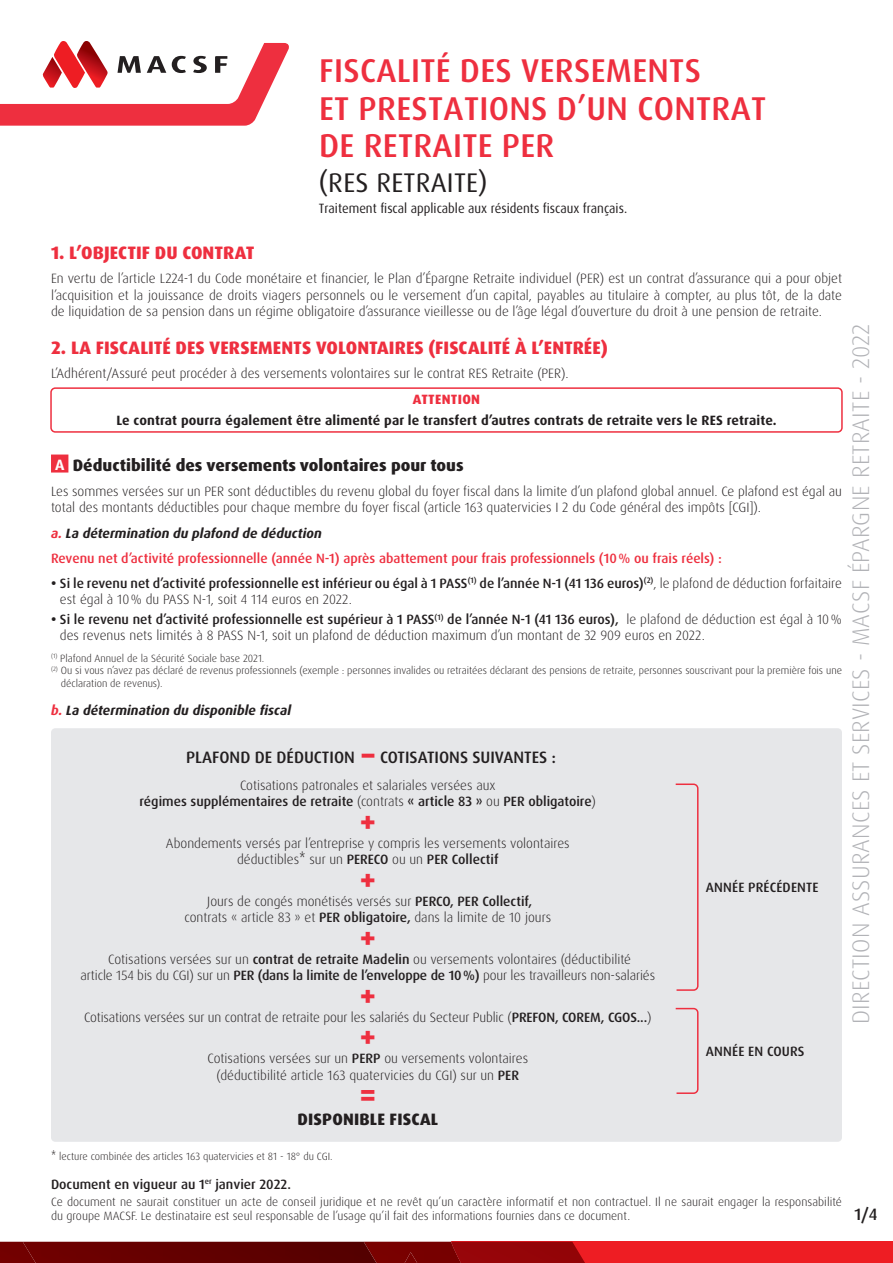
<style>
.page{position:relative;width:893px;height:1263px;background:#fff}
.page>*{position:absolute;margin:0;border:0;box-sizing:border-box;transform-origin:0 0}
.t1{font:500 33px/37.5px "Dax OT";letter-spacing:.01em;color:#ee2f3f}
.t2{font:800 30px "Dax OT";color:#ee2f3f}
.t3{font:27px "Dax OT";letter-spacing:.01em;color:#231f20}
.t4{font:300 24px "Dax OT";letter-spacing:.01em;color:#b2b3b7}
.t5{font:800 18px "Dax OT";letter-spacing:.005em;color:#ee2f3f}
.t6{font:800 16.5px "Dax OT";color:#231f20}
.t7{font:500 16.5px "Dax OT";color:#231f20}
.t8{font:300 13.5px/16.2px "Dax OT";color:#231f20;text-align:center}
.t9{font:500 13.5px/16.2px "Dax OT";color:#231f20}
.t10{font:500 13.5px "Dax OT";color:#ee2f3f}
.t11{font:700 13.5px "Dax OT";letter-spacing:.01em;color:#231f20}
.t12{font:italic 700 13.5px "Dax OT";color:#231f20}
.t13{font:13.5px "Dax OT";color:#231f20;scale:.94 1}
.t14{font:800 13.5px "Dax OT";letter-spacing:.02em;color:#ee2f3f}
.t15{font:300 12px/14.4px "Dax OT";color:#231f20}
.t16{font:300 10.5px/12.6px "Dax OT";color:#231f20}
.s1{font-weight:700;font-size:15px;color:#fff}
.s2{color:#ee2f3f}
.s3{font-weight:700}
.s4{font-weight:300}
.s5{font-weight:500}
.s6{font-weight:800;font-size:30px;color:#ee2f3f}
.s7{font-family:"Dax Compact Pro"}
</style>
<div class="page">
<div style="left:51px;top:728px;width:791px;height:414px;background:#e6e7e9;border-radius:4px"></div>
<div style="left:51px;top:454px;width:17px;height:18px;background:#ee2f3f"></div>
<div style="left:50px;top:387px;width:793px;height:46px;border:2px solid #ee2f3f;border-radius:4px"></div>
<svg style="left:0;top:41px;width:289px;height:85px"></svg>
<svg style="left:121px;top:1242px;width:772px;height:21px;background:#a30c0f"></svg>
<div style="left:36px;top:1242px;width:85px;height:21px;background:#6c0000"></div>
<img style="left:0;top:1242px;width:36px;height:21px">
<svg style="left:675px;top:783px;width:24px;height:208px"></svg>
<svg style="left:675px;top:1007px;width:24px;height:87px"></svg>
<p class="t1" style="left:319px;top:52px;width:449px">FISCALITÉ DES VERSEMENTS<br>ET PRESTATIONS D’UN CONTRAT<br>DE RETRAITE PER</p>
<p class="t3" style="left:319px;top:165px;width:170px">(RES RETRAITE)</p>
<p class="t13" style="left:319px;top:199px;width:329px">Traitement fiscal applicable aux résidents fiscaux français.</p>
<p class="t5" style="left:51px;top:241px;width:205px">1. L’OBJECTIF DU CONTRAT</p>
<p class="t8" style="left:51px;top:271px;width:792px;text-align:justify">En vertu de l’article L224-1 du Code monétaire et financier, le Plan d’Épargne Retraite individuel (PER) est un contrat d’assurance qui a pour objet l’acquisition et la jouissance de droits viagers personnels ou le versement d’un capital, payables au titulaire à compter, au plus tôt, de la date de liquidation de sa pension dans un régime obligatoire d’assurance vieillesse ou de l’âge légal d’ouverture du droit à une pension de retraite.</p>
<p class="t5" style="left:51px;top:336px;width:558px">2. LA FISCALITÉ DES VERSEMENTS VOLONTAIRES (FISCALITÉ À L’ENTRÉE)</p>
<p class="t8" style="left:51px;top:366px;width:519px">L’Adhérent/Assuré peut procéder à des versements volontaires sur le contrat RES Retraite (PER).</p>
<p class="t14" style="left:413px;top:391px;width:69px">ATTENTION</p>
<p class="t11" style="left:116px;top:411px;width:662px">Le contrat pourra également être alimenté par le transfert d’autres contrats de retraite vers le RES retraite.</p>
<p class="t6" style="left:55px;top:455px;width:410px"><span class="s1">A</span> Déductibilité des versements volontaires pour tous</p>
<p class="t8" style="left:51px;top:483px;width:792px;text-align:left">Les sommes versées sur un PER sont déductibles du revenu global du foyer fiscal dans la limite d’un plafond global annuel. Ce plafond est égal au total des montants déductibles pour chaque membre du foyer fiscal (article 163 quatervicies I 2 du Code général des impôts [CGI]).</p>
<p class="t12" style="left:51px;top:525px;width:272px"><span class="s2">a.</span> La détermination du plafond de déduction</p>
<p class="t10" style="left:51px;top:550px;width:672px">Revenu net d’activité professionnelle (année N-1) après abattement pour frais professionnels (10% ou frais réels) :</p>
<p class="t9" style="left:60px;top:575px;width:783px;text-indent:-9px"><span class="s3">•</span> Si le revenu net d’activité professionnelle est inférieur ou égal à 1 PASS<sup>(1)</sup> de l’année N-1 (41 136 euros)<sup>(2)</sup><span class="s4">, le plafond de déduction forfaitaire est égal à 10% du PASS N-1, soit 4 114 euros en 2022.</span></p>
<p class="t8" style="left:60px;top:612px;width:783px;text-align:left;text-indent:-9px"><span class="s3">•</span> <span class="s5">Si le revenu net d’activité professionnelle est supérieur à 1 PASS</span><sup>(1)</sup> <span class="s5">de l’année N-1 (41 136 euros),</span> le plafond de déduction est égal à 10% des revenus nets limités à 8 PASS N-1, soit un plafond de déduction maximum d’un montant de 32 909 euros en 2022.</p>
<p class="t16" style="left:51px;top:652px;width:215px"><sup>(1)</sup> Plafond Annuel de la Sécurité Sociale base 2021.</p>
<p class="t16" style="left:61px;top:664px;width:783px;text-indent:-10px"><sup>(2)</sup> Ou si vous n’avez pas déclaré de revenus professionnels (exemple : personnes invalides ou retraitées déclarant des pensions de retraite, personnes souscrivant pour la première fois une déclaration de revenus).</p>
<p class="t12" style="left:51px;top:702px;width:242px"><span class="s2">b.</span> La détermination du disponible fiscal</p>
<p class="t4" style="left:846px;top:1024px;width:702px;rotate:-90deg">DIRECTION ASSURANCES ET SERVICES - MACSF ÉPARGNE RETRAITE - 2022</p>
<p class="t7" style="left:186px;top:747px;width:372px">PLAFOND DE DÉDUCTION <span class="s6">–</span> COTISATIONS SUIVANTES :</p>
<p class="t9" style="left:140px;top:777px;width:458px;text-align:center"><span class="s4">Cotisations patronales et salariales versées aux<br></span>régimes supplémentaires de retraite <span class="s4">(contrats</span> « article 83 » <span class="s4">ou</span> PER obligatoire<span class="s4">)</span></p>
<p class="t2" style="left:360px;top:802px;width:18px">+</p>
<p class="t8" style="left:166px;top:835px;width:405px">Abondements versés par l’entreprise y compris les versements volontaires déductibles<span class="s7">*</span> sur un <span class="s5">PERECO</span> ou un <span class="s5">PER Collectif</span></p>
<p class="t2" style="left:360px;top:860px;width:18px">+</p>
<p class="t8" style="left:184px;top:893px;width:368px">Jours de congés monétisés versés sur <span class="s5">PERCO, PER Collectif, </span>contrats « article 83 » et <span class="s5">PER obligatoire,</span> dans la limite de 10 jours</p>
<p class="t2" style="left:360px;top:918px;width:18px">+</p>
<p class="t8" style="left:81px;top:951px;width:576px">Cotisations versées sur un <span class="s5">contrat de retraite Madelin</span> ou versements volontaires (déductibilité<br>article 154 bis du CGI) sur un <span class="s5">PER (dans la limite de l’enveloppe de 10%)</span> pour les travailleurs non-salariés</p>
<p class="t2" style="left:360px;top:976px;width:18px">+</p>
<p class="t8" style="left:84px;top:1009px;width:569px">Cotisations versées sur un contrat de retraite pour les salariés du Secteur Public (<span class="s5">PREFON, COREM, CGOS...</span>)</p>
<p class="t2" style="left:360px;top:1017px;width:18px">+</p>
<p class="t8" style="left:207px;top:1051px;width:322px">Cotisations versées sur un <span class="s5">PERP</span> ou versements volontaires (déductibilité article 163 quatervicies du CGI) sur un <span class="s5">PER</span></p>
<p class="t2" style="left:360px;top:1075px;width:18px">=</p>
<p class="t6" style="left:298px;top:1108px;width:142px">DISPONIBLE FISCAL</p>
<p class="t9" style="left:706px;top:880px;width:114px">ANNÉE PRÉCÉDENTE</p>
<p class="t9" style="left:706px;top:1043px;width:100px">ANNÉE EN COURS</p>
<p class="t16" style="left:51px;top:1150px;width:283px"><span class="s7">*</span> lecture combinée des articles 163 quatervicies et 81 - 18° du CGI.</p>
<p class="t9" style="left:51px;top:1176px;width:242px">Document en vigueur au 1<sup>er</sup> janvier 2022.</p>
<p class="t15" style="left:51px;top:1195px;width:792px">Ce document ne saurait constituer un acte de conseil juridique et ne revêt qu’un caractère informatif et non contractuel. Il ne saurait engager la responsabilité du groupe MACSF. Le destinataire est seul responsable de l’usage qu’il fait des informations fournies dans ce document.</p>
<p class="t7" style="left:854px;top:1204px;width:25px">1/4</p>
</div>
